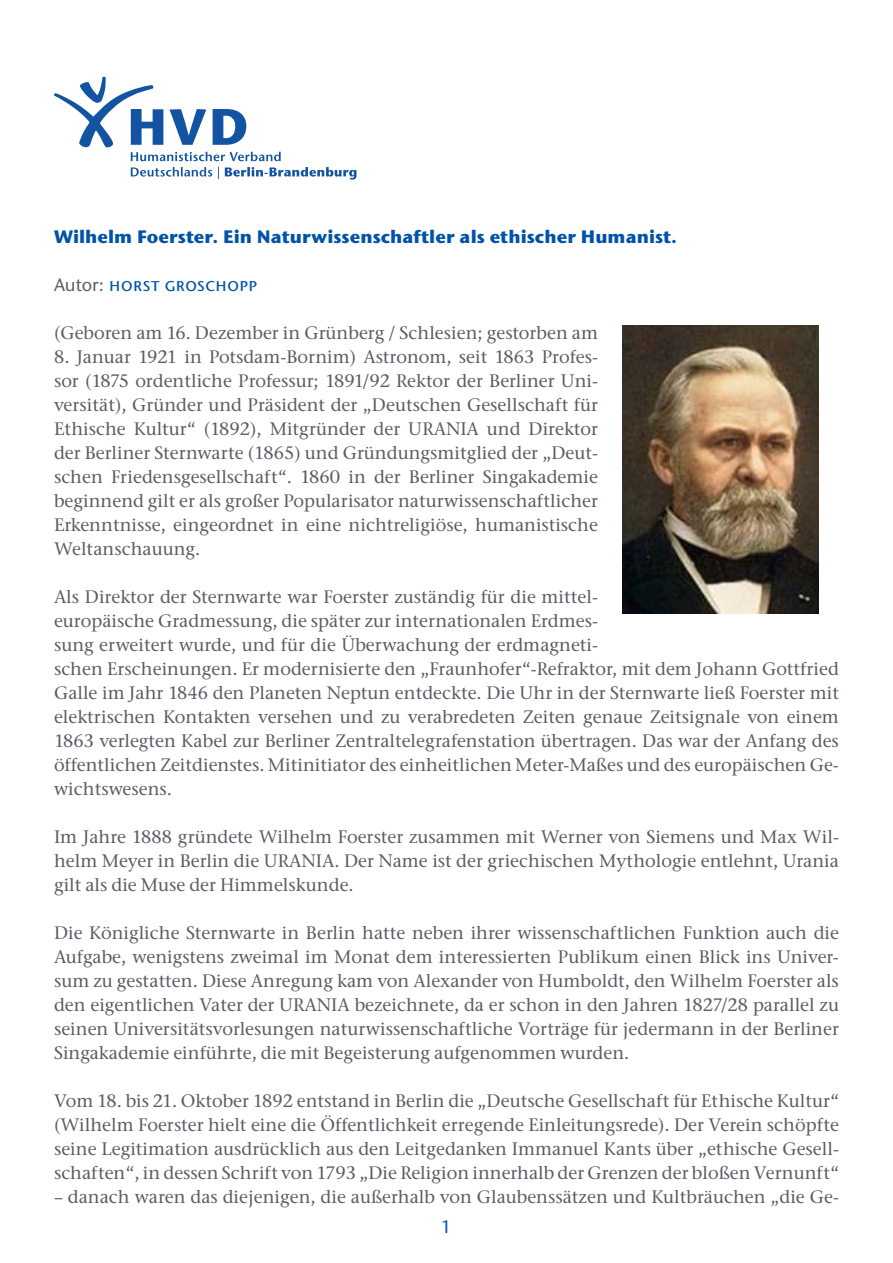
<style>
.page{position:relative;width:893px;height:1263px;background:#fff}
.page>*{position:absolute;margin:0;border:0;box-sizing:border-box;transform-origin:0 0}
.t1{font:500 18px/24px "Stone Ser ITC Std";color:#595e63;text-align:justify}
.t2{font:700 18px "Stone Sans ITC Std";color:#0053a6}
.t3{font:500 18px "Stone Sans ITC Std";color:#0053a6}
.s1{color:#595e63}
</style>
<div class="page">
<svg style="left:54px;top:77px;width:302px;height:103px"></svg>
<img style="left:622px;top:325px;width:197px;height:289px">
<p class="t2" style="left:54px;top:225px;width:625px">Wilhelm Foerster. Ein Naturwissenschaftler als ethischer Humanist.</p>
<p class="t3" style="left:54px;top:273px;width:204px"><span class="s1">Autor:</span> Horst Grosch opp</p>
<p class="t1" style="left:54px;top:320px;width:546px">(Geboren am 16. Dezember in Grünberg / Schlesien; gestorben am</p>
<p class="t1" style="left:54px;top:344px;width:546px">8. Januar 1921 in Potsdam-Bornim) Astronom, seit 1863 Profes&shy;sor (1875 ordentliche Professur; 1891/92 Rektor der Berliner Uni&shy;versität), Gründer und Präsident der „Deutschen Gesellschaft für Ethische Kultur“ (1892), Mitgründer der URANIA und Direktor der Berliner Sternwarte (1865) und Gründungsmitglied der „Deut&shy;schen Friedensgesellschaft“. 1860 in der Berliner Singakademie beginnend gilt er als großer Popularisator naturwissenschaftlicher Erkenntnisse, eingeordnet in eine nichtreligiöse, humanistische Weltanschauung.</p>
<p class="t1" style="left:54px;top:584px;width:786px;text-align:left">Als Direktor der Sternwarte war Foerster zuständig für die mittel-<br>europäische Gradmessung, die später zur internationalen Erdmes-<br>sung erweitert wurde, und für die Überwachung der erdmagneti-<br>schen Erscheinungen. Er modernisierte den „Fraunhofer“-Refraktor, mit dem Johann Gottfried Galle im Jahr 1846 den Planeten Neptun entdeckte. Die Uhr in der Sternwarte ließ Foerster mit elektrischen Kontakten versehen und zu verabredeten Zeiten genaue Zeitsignale von einem 1863 verlegten Kabel zur Berliner Zentraltelegrafenstation übertragen. Das war der Anfang des öffentlichen Zeitdienstes. Mitinitiator des einheitlichen Meter-Maßes und des europäischen Ge&shy;wichtswesens.</p>
<p class="t1" style="left:54px;top:824px;width:786px">Im Jahre 1888 gründete Wilhelm Foerster zusammen mit Werner von Siemens und Max Wil&shy;helm Meyer in Berlin die URANIA. Der Name ist der griechischen Mythologie entlehnt, Urania gilt als die Muse der Himmelskunde.</p>
<p class="t1" style="left:54px;top:920px;width:786px">Die Königliche Sternwarte in Berlin hatte neben ihrer wissenschaftlichen Funktion auch die Aufgabe, wenigstens zweimal im Monat dem interessierten Publikum einen Blick ins Univer&shy;sum zu gestatten. Diese Anregung kam von Alexander von Humboldt, den Wilhelm Foerster als den eigentlichen Vater der URANIA bezeichnete, da er schon in den Jahren 1827/28 parallel zu seinen Universitätsvorlesungen naturwissenschaftliche Vorträge für jedermann in der Berliner Singakademie einführte, die mit Begeisterung aufgenommen wurden.</p>
<p class="t1" style="left:54px;top:1088px;width:786px">Vom 18. bis 21. Oktober 1892 entstand in Berlin die „Deutsche Gesellschaft für Ethische Kultur“ (Wilhelm Foerster hielt eine die Öffentlichkeit erregende Einleitungsrede). Der Verein schöpfte seine Legitimation ausdrücklich aus den Leitgedanken Immanuel Kants über „ethische Gesell&shy;schaften“, in dessen Schrift von 1793 „Die Religion innerhalb der Grenzen der bloßen Vernunft“</p>
<p class="t1" style="left:54px;top:1184px;width:786px">– danach waren das diejenigen, die außerhalb von Glaubenssätzen und Kultbräuchen „die Ge-</p>
<p class="t3" style="left:441px;top:1215px;width:12px">1</p>
</div>
